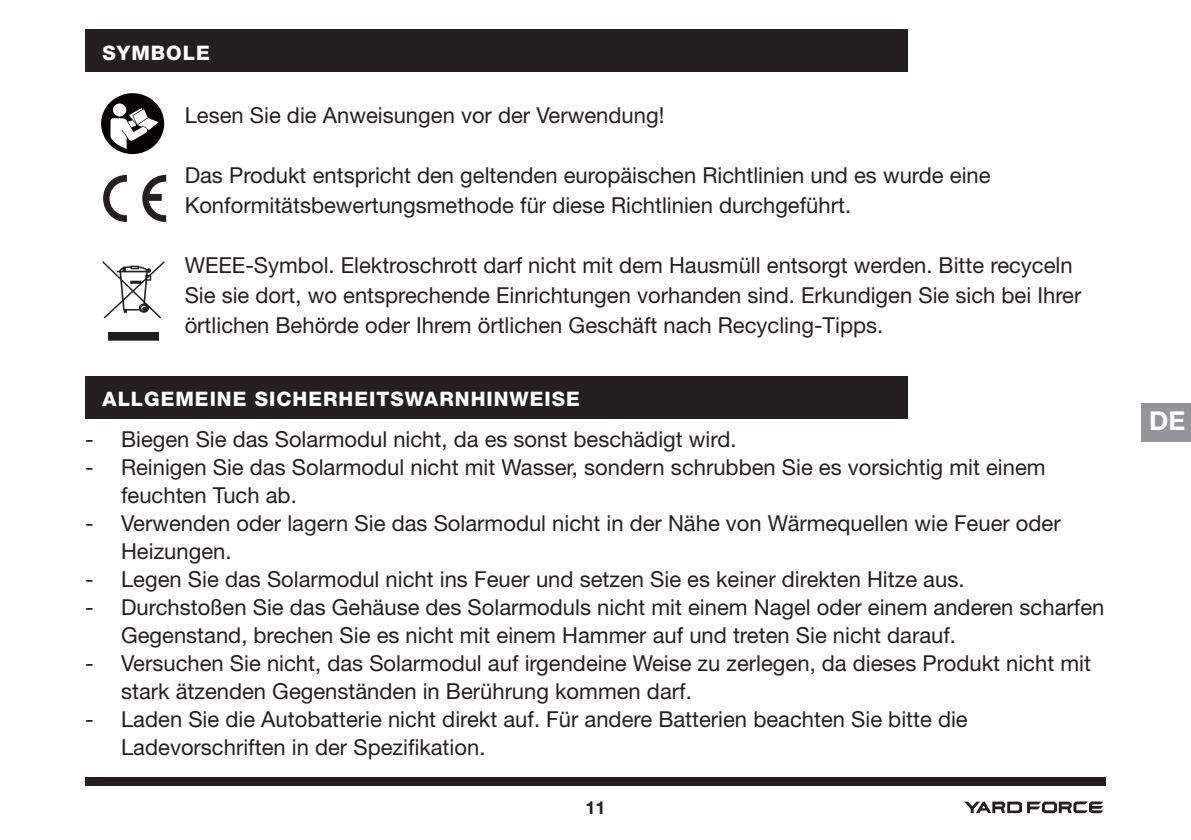
<style>
.page{position:relative;width:1191px;height:840px;background:#fff}
.page>*{position:absolute;margin:0;border:0;box-sizing:border-box;transform-origin:0 0}
.t1{font:700 26px "Helvetica Neue LT Pro";color:#fff}
.t2{font:22px/28px "Helvetica Neue LT Std";color:#231f20}
.t3{font:800 20px "Helvetica Neue LT Pro";letter-spacing:.05em;color:#fff}
.t4{font:700 18px "Helvetica Neue LT Std";color:#231f20}
</style>
<div class="page">
<div style="left:85px;top:776px;width:1021px;height:8px;background:#231f20"></div>
<svg style="left:964px;top:801px;width:139px;height:11px"></svg>
<svg style="left:103px;top:175px;width:24px;height:47px"></svg>
<svg style="left:142px;top:175px;width:24px;height:47px"></svg>
<svg style="left:108px;top:332px;width:51px;height:8px"></svg>
<svg style="left:103px;top:261px;width:61px;height:57px"></svg>
<div style="left:101px;top:93px;width:63px;height:61px;background:#060304;border-radius:50%"></div>
<svg style="left:113px;top:103px;width:13px;height:13px"></svg>
<svg style="left:111px;top:108px;width:48px;height:41px"></svg>
<div style="left:85px;top:376px;width:822px;height:42px;background:#231f20"></div>
<div style="left:85px;top:30px;width:822px;height:42px;background:#231f20"></div>
<div style="left:1141px;top:403px;width:49px;height:38px;background:#939598"></div>
<p class="t3" style="left:103px;top:40px;width:109px">SYMBOLE</p>
<p class="t2" style="left:185px;top:101px;width:481px">Lesen Sie die Anweisungen vor der Verwendung!</p>
<p class="t2" style="left:185px;top:160px;width:807px;line-height:30px">Das Produkt entspricht den geltenden europäischen Richtlinien und es wurde eine<br>Konformitätsbewertungsmethode für diese Richtlinien durchgeführt.</p>
<p class="t2" style="left:185px;top:250px;width:898px;line-height:30px">WEEE-Symbol. Elektroschrott darf nicht mit dem Hausmüll entsorgt werden. Bitte recyceln<br>Sie sie dort, wo entsprechende Einrichtungen vorhanden sind. Erkundigen Sie sich bei Ihrer örtlichen Behörde oder Ihrem örtlichen Geschäft nach Recycling-Tipps.</p>
<p class="t3" style="left:103px;top:386px;width:479px">ALLGEMEINE SICHERHEITSWARNHINWEISE</p>
<p class="t2" style="left:85px;top:424px;width:653px">- Biegen Sie das Solarmodul nicht, da es sonst beschädigt wird.</p>
<p class="t2" style="left:121px;top:452px;width:926px;text-indent:-36px">- Reinigen Sie das Solarmodul nicht mit Wasser, sondern schrubben Sie es vorsichtig mit einem feuchten Tuch ab.</p>
<p class="t2" style="left:121px;top:508px;width:941px;text-indent:-36px">- Verwenden oder lagern Sie das Solarmodul nicht in der Nähe von Wärmequellen wie Feuer oder<br>Heizungen.</p>
<p class="t2" style="left:85px;top:564px;width:881px">- Legen Sie das Solarmodul nicht ins Feuer und setzen Sie es keiner direkten Hitze aus.</p>
<p class="t2" style="left:121px;top:592px;width:984px;text-indent:-36px">- Durchstoßen Sie das Gehäuse des Solarmoduls nicht mit einem Nagel oder einem anderen scharfen<br>Gegenstand, brechen Sie es nicht mit einem Hammer auf und treten Sie nicht darauf.</p>
<p class="t2" style="left:121px;top:648px;width:971px;text-indent:-36px">- Versuchen Sie nicht, das Solarmodul auf irgendeine Weise zu zerlegen, da dieses Produkt nicht mit stark ätzenden Gegenständen in Berührung kommen darf.</p>
<p class="t2" style="left:121px;top:704px;width:848px;text-indent:-36px">- Laden Sie die Autobatterie nicht direkt auf. Für andere Batterien beachten Sie bitte die<br>Ladevorschriften in der Spezifikation.</p>
<p class="t4" style="left:585px;top:796px;width:22px">11</p>
<p class="t1" style="left:1149px;top:404px;width:38px">DE</p>
</div>
